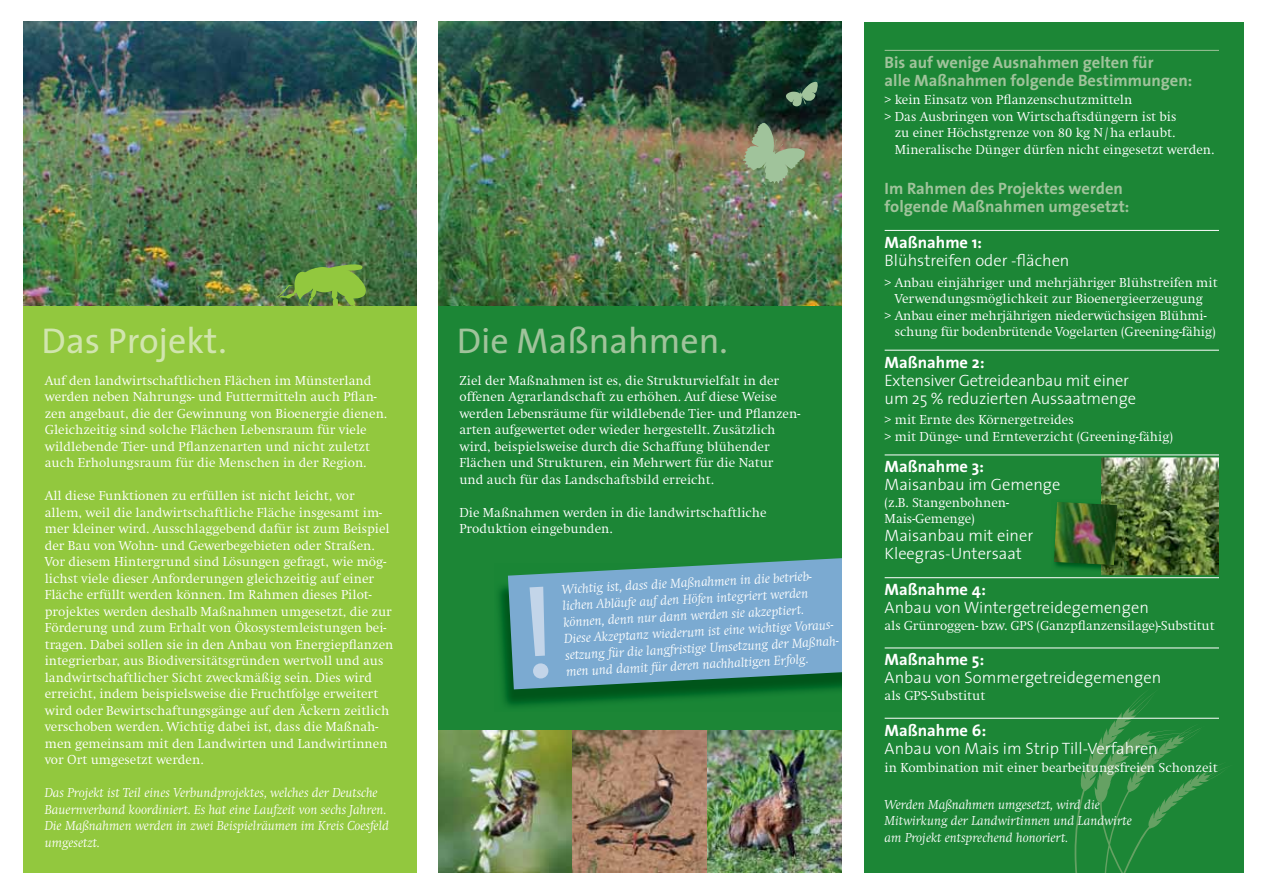
<style>
.page{position:relative;width:1263px;height:893px;background:#fff}
.page>*{position:absolute;margin:0;border:0;box-sizing:border-box;transform-origin:0 0}
.t1{font:36px "The Sans";color:#a0c39b}
.t2{font:36px "The Sans";color:#d1e5ae}
.t3{font:300 16.5px/18px "The Sans";color:#fff}
.t4{font:700 16.5px/18px "The Sans";color:#a0c39b}
.t5{font:700 16.5px "The Sans";color:#fff}
.t6{font:300 13.5px/16.5px "Swift";color:#fff}
.t7{font:italic 300 13.5px/16.5px "Swift";color:#fff}
</style>
<div class="page">
<div style="left:863px;top:22px;width:381px;height:850px;background:#1c8636"></div>
<svg style="left:1074px;top:692px;width:153px;height:180px"></svg>
<div style="left:24px;top:22px;width:393px;height:850px;background:#92c83e"></div>
<img style="left:24px;top:22px;width:393px;height:283px">
<div style="left:438px;top:22px;width:404px;height:850px;background:#1c8636"></div>
<img style="left:438px;top:730px;width:135px;height:142px">
<img style="left:573px;top:730px;width:134px;height:142px">
<img style="left:707px;top:730px;width:135px;height:142px">
<hr style="left:885px;top:50px;width:334px;height:1px;background:#a0c39b">
<hr style="left:885px;top:230px;width:334px;height:1px;background:#fff">
<hr style="left:885px;top:350px;width:334px;height:1px;background:#fff">
<hr style="left:885px;top:455px;width:334px;height:1px;background:#fff">
<hr style="left:885px;top:577px;width:334px;height:1px;background:#fff">
<hr style="left:885px;top:648px;width:334px;height:1px;background:#fff">
<hr style="left:885px;top:718px;width:334px;height:1px;background:#fff">
<img style="left:438px;top:22px;width:404px;height:283px">
<svg style="left:276px;top:264px;width:90px;height:42px"></svg>
<img style="left:1101px;top:457px;width:118px;height:118px">
<img style="left:1055px;top:499px;width:69px;height:73px">
<img style="left:1054px;top:502px;width:63px;height:63px">
<svg style="left:786px;top:82px;width:32px;height:24px"></svg>
<img style="left:743px;top:123px;width:62px;height:60px">
<img style="left:498px;top:586px;width:344px;height:121px">
<svg style="left:508px;top:558px;width:334px;height:131px;background:#6ba1b8"></svg>
<div style="left:529px;top:587px;width:20px;height:92px;background:#7baad1"></div>
<h1 class="t2" style="left:42px;top:311px;width:187px">Das Projekt.</h1>
<p class="t6" style="left:45px;top:372px;width:344px">Auf den landwirtschaftlichen Flächen im Münsterland werden neben Nahrungs- und Futtermitteln auch Pflan&shy;zen angebaut, die der Gewinnung von Bioenergie dienen.<br>Gleichzeitig sind solche Flächen Lebensraum für viele wildlebende Tier- und Pflanzenarten und nicht zuletzt auch Erholungsraum für die Menschen in der Region.</p>
<p class="t6" style="left:45px;top:488px;width:350px">All diese Funktionen zu erfüllen ist nicht leicht, vor allem, weil die landwirtschaftliche Fläche insgesamt im&shy;mer kleiner wird. Ausschlaggebend dafür ist zum Beispiel der Bau von Wohn- und Gewerbegebieten oder Straßen.<br>Vor diesem Hintergrund sind Lösungen gefragt, wie mög&shy;lichst viele dieser Anforderungen gleichzeitig auf einer Fläche erfüllt werden können. Im Rahmen dieses Pilot&shy;projektes werden deshalb Maßnahmen umgesetzt, die zur Förderung und zum Erhalt von Ökosystemleistungen bei&shy;tragen. Dabei sollen sie in den Anbau von Energiepflanzen integrierbar, aus Biodiversitätsgründen wertvoll und aus landwirtschaftlicher Sicht zweckmäßig sein. Dies wird erreicht, indem beispielsweise die Fruchtfolge erweitert wird oder Bewirtschaftungsgänge auf den Äckern zeitlich verschoben werden. Wichtig dabei ist, dass die Maßnah&shy;men gemeinsam mit den Landwirten und Landwirtinnen vor Ort umgesetzt werden.</p>
<p class="t7" style="left:45px;top:785px;width:346px">Das Projekt ist Teil eines Verbundprojektes, welches der Deutsche Bauernverband koordiniert. Es hat eine Laufzeit von sechs Jahren.<br>Die Maßnahmen werden in zwei Beispielräumen im Kreis Coesfeld umgesetzt.</p>
<h1 class="t1" style="left:457px;top:311px;width:273px">Die Maßnahmen.</h1>
<p class="t6" style="left:459px;top:372px;width:342px">Ziel der Maßnahmen ist es, die Strukturvielfalt in der offenen Agrarlandschaft zu erhöhen. Auf diese Weise werden Lebensräume für wildlebende Tier- und Pflanzen&shy;arten aufgewertet oder wieder hergestellt. Zusätzlich wird, beispielsweise durch die Schaffung blühender Flächen und Strukturen, ein Mehrwert für die Natur und auch für das Landschaftsbild erreicht.</p>
<p class="t6" style="left:459px;top:504px;width:309px">Die Maßnahmen werden in die landwirtschaftliche<br>Produktion eingebunden.</p>
<p class="t7" style="left:561px;top:581px;width:279px;rotate:-3deg">W ichtig ist, dass die M aßnahm en in die betrieb - lichen Abläufe auf den H öfen integriert werden können, denn nur dann werden sie akzeptiert.<br>Diese Akzeptanz wiederum ist eine wichtige Voraus&shy;setzung für die langfristige Um setzung der M aßnah-</p>
<p class="t7" style="left:566px;top:664px;width:244px;rotate:-3deg">m en und dam it für deren nachhaltigen Erfolg.</p>
<p class="t4" style="left:885px;top:53px;width:309px">Bis auf wenige Ausnahmen gelten für<br>alle Maßnahmen folgende Bestimmungen:</p>
<p class="t6" style="left:885px;top:92px;width:249px">&gt; kein Einsatz von Pflanzenschutzmitteln</p>
<p class="t6" style="left:885px;top:108px;width:293px">&gt; Das Ausbringen von Wirtschaftsdüngern ist bis</p>
<p class="t6" style="left:895px;top:125px;width:282px">zu einer Höchstgrenze von 80 kg N / ha erlaubt.</p>
<p class="t6" style="left:895px;top:141px;width:321px">Mineralische Dünger dürfen nicht eingesetzt werden.</p>
<p class="t4" style="left:885px;top:179px;width:246px">Im Rahmen des Projektes werden folgende Maßnahmen umgesetzt:</p>
<p class="t5" style="left:885px;top:228px;width:99px">Maßnahme 1:</p>
<p class="t3" style="left:885px;top:251px;width:186px">Blühstreifen oder -flächen</p>
<p class="t6" style="left:885px;top:274px;width:334px">&gt; Anbau einjähriger und mehrjähriger Blühstreifen mit</p>
<p class="t6" style="left:895px;top:291px;width:310px">Verwendungsmöglichkeit zur Bioenergieerzeugung</p>
<p class="t6" style="left:885px;top:307px;width:323px">&gt; Anbau einer mehrjährigen niederwüchsigen Blühmi-</p>
<p class="t6" style="left:895px;top:324px;width:322px">schung für bodenbrütende Vogelarten (Greening-fähig)</p>
<p class="t5" style="left:885px;top:348px;width:101px">Maßnahme 2:</p>
<p class="t3" style="left:885px;top:370px;width:253px">Extensiver Getreideanbau mit einer um 25 % reduzierten Aussaatmenge</p>
<p class="t6" style="left:885px;top:412px;width:290px">&gt; mit Ernte des Körnergetreides<br>&gt; mit Dünge- und Ernteverzicht (Greening-fähig)</p>
<p class="t5" style="left:885px;top:453px;width:101px">Maßnahme 3:</p>
<p class="t3" style="left:885px;top:475px;width:177px">Maisanbau im Gemenge</p>
<p class="t6" style="left:885px;top:494px;width:126px">(z.B. Stangenbohnen-<br>Mais-Gemenge)</p>
<p class="t3" style="left:885px;top:526px;width:150px">Maisanbau mit einer<br>Kleegras-Untersaat</p>
<p class="t5" style="left:885px;top:576px;width:103px">Maßnahme 4:</p>
<p class="t3" style="left:885px;top:598px;width:266px">Anbau von Wintergetreidegemengen</p>
<p class="t6" style="left:885px;top:617px;width:331px">als Grünroggen- bzw. GPS (Ganzpflanzensilage)- Substitut</p>
<p class="t5" style="left:885px;top:646px;width:101px">Maßnahme 5:</p>
<p class="t3" style="left:885px;top:668px;width:278px">Anbau von Sommergetreidegemengen</p>
<p class="t6" style="left:885px;top:687px;width:102px">als GPS-Substitut</p>
<p class="t5" style="left:885px;top:716px;width:103px">Maßnahme 6:</p>
<p class="t3" style="left:885px;top:738px;width:275px">Anbau von Mais im Strip Till-Verfahren</p>
<p class="t6" style="left:885px;top:759px;width:334px">in Kombination mit einer bearbeitungsfreien Schonzeit</p>
<p class="t7" style="left:885px;top:796px;width:249px">Werden Maßnahmen umgesetzt, wird die<br>Mitwirkung der Landwirtinnen und Landwirte am Projekt entsprechend honoriert.</p>
</div>
